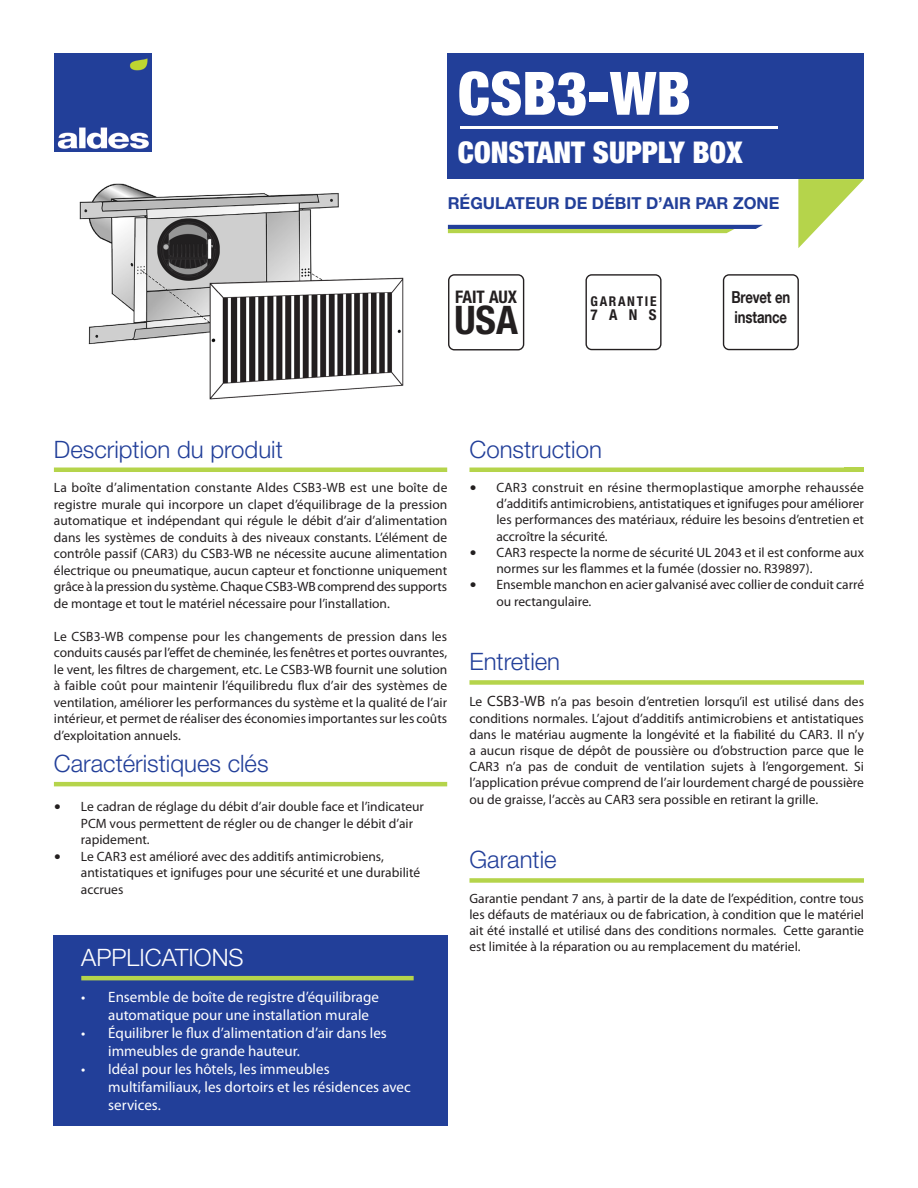
<style>
.page{position:relative;width:918px;height:1188px;background:#fff}
.page>*{position:absolute;margin:0;border:0;box-sizing:border-box;transform-origin:0 0}
.t1{font:900 condensed 59.85px "Helvetica Neue LT Std";color:#fff}
.t2{font:700 condensed 39.45px "Helvetica Neue LT Std";color:#231f20}
.t3{font:900 condensed 30px "Helvetica Neue LT Std";color:#fff}
.Body_Paragraphs{font:300 24px "Helvetica Neue LT Std";color:#223f99}
.t4{font:300 24px "Helvetica Neue LT Std";color:#fff}
.t5{font:700 condensed 17.4px "Helvetica Neue LT Std";color:#231f20}
.t6{font:700 16.5px "Helvetica Neue LT Std";color:#223f99}
.t7{font:700 16.5px "Helvetica Neue LT Com";letter-spacing:-.01em;color:#231f20;scale:.8 1}
.t8{font:15px/18px "Myriad Pro";color:#fff}
.t9{font:700 condensed 15px "Helvetica Neue LT Std";color:#231f20}
.Body_Paragraphs-2{font:13.5px/16.5px "Myriad Pro";color:#231f20;text-align:justify}
.t10{font:700 condensed 13.5px "Helvetica Neue LT Std";letter-spacing:.125em;color:#231f20}
.s1{font-family:"Verdana"}
.s2{font-size:15px}
</style>
<div class="page">
<hr style="left:54px;top:468px;width:393px;height:4px;background:#b5d44b">
<hr style="left:54px;top:782px;width:393px;height:4px;background:#b5d44b">
<img style="left:54px;top:54px;width:97px;height:97px">
<svg style="left:798px;top:179px;width:66px;height:69px"></svg>
<svg style="left:448px;top:225px;width:315px;height:8px;background:#718d7b"></svg>
<div style="left:448px;top:53px;width:416px;height:126px;background:#223f99"></div>
<hr style="left:460px;top:127px;width:317px;height:2px;background:#fff">
<svg style="left:586px;top:274px;width:76px;height:76px"></svg>
<svg style="left:723px;top:274px;width:76px;height:76px"></svg>
<div style="left:53px;top:935px;width:395px;height:190px;background:#223f99"></div>
<hr style="left:81px;top:976px;width:333px;height:4px;background:#b5d44b">
<hr style="left:469px;top:468px;width:388px;height:4px;background:#b5d44b">
<div style="left:469px;top:680px;width:395px;height:5px;background:#b5d44b"></div>
<div style="left:469px;top:878px;width:395px;height:5px;background:#b5d44b"></div>
<hr style="left:845px;top:468px;width:19px;height:4px;background:#b5d44b">
<img style="left:80px;top:183px;width:324px;height:217px">
<svg style="left:448px;top:274px;width:76px;height:76px"></svg>
<p class="t1" style="left:458px;top:57px;width:234px">CSB3-WB</p>
<p class="t3" style="left:458px;top:134px;width:286px">CONSTANT SUPPLY BOX</p>
<p class="t6" style="left:448px;top:193px;width:333px">RÉGULATEUR DE DÉBIT D’AIR PAR ZONE</p>
<p class="t5" style="left:455px;top:286px;width:64px">FAIT AUX</p>
<p class="t2" style="left:454px;top:296px;width:65px">USA</p>
<p class="t10" style="left:590px;top:293px;width:68px">GARANTIE</p>
<p class="t9" style="left:590px;top:306px;width:68px">7ANS</p>
<p class="t7" style="left:731px;top:287px;width:75px">Brevet en</p>
<p class="t7" style="left:735px;top:307px;width:67px">instance</p>
<p class="Body_Paragraphs" style="left:54px;top:435px;width:230px">Description du produit</p>
<p class="Body_Paragraphs-2" style="left:54px;top:479px;width:395px">La boîte d’alimentation constante Aldes CSB3-WB est une boîte de registre murale qui incorpore un clapet d’équilibrage de la pression automatique et indépendant qui régule le débit d’air d’alimentation dans les systèmes de conduits à des niveaux constants. L’élément de contrôle passif (CAR3) du CSB3-WB ne nécessite aucune alimentation électrique ou pneumatique, aucun capteur et fonctionne uniquement grâce à la pression du système. Chaque CSB3-WB comprend des supports de montage et tout le matériel nécessaire pour l’installation.</p>
<p class="Body_Paragraphs-2" style="left:54px;top:628px;width:395px">Le CSB3-WB compense pour les changements de pression dans les conduits causés par l’effet de cheminée, les fenêtres et portes ouvrantes, le vent, les filtres de chargement, etc. Le CSB3-WB fournit une solution à faible coût pour maintenir l’équilibredu flux d’air des systèmes de ventilation, améliorer les performances du système et la qualité de l’air intérieur, et permet de réaliser des économies importantes sur les coûts d’exploitation annuels.</p>
<p class="Body_Paragraphs" style="left:54px;top:749px;width:216px">Caractéristiques clés</p>
<p class="Body_Paragraphs-2" style="left:81px;top:798px;width:345px;text-align:left;text-indent:-27px"><span class="s1">•</span> Le cadran de réglage du débit d’air double face et l’indicateur<br>PCM vous permettent de régler ou de changer le débit d’air rapidement.</p>
<p class="Body_Paragraphs-2" style="left:81px;top:848px;width:341px;text-align:left;text-indent:-27px"><span class="s1">•</span> Le CAR3 est amélioré avec des additifs antimicrobiens, antistatiques et ignifuges pour une sécurité et une durabilité accrues</p>
<p class="t4" style="left:81px;top:943px;width:164px">APPLICATIONS</p>
<p class="t8" style="left:108px;top:988px;width:272px;text-indent:-27px">• Ensemble de boîte de registre d’équilibrage automatique pour une installation murale</p>
<p class="t8" style="left:108px;top:1024px;width:280px;text-indent:-27px">• Équilibrer le flux d’alimentation d’air dans les immeubles de grande hauteur.</p>
<p class="t8" style="left:108px;top:1060px;width:304px;text-indent:-27px">• Idéal pour les hôtels, les immeubles multifamiliaux, les dortoirs et les résidences avec services.</p>
<p class="Body_Paragraphs" style="left:469px;top:435px;width:134px">Construction</p>
<p class="Body_Paragraphs-2" style="left:496px;top:479px;width:369px;text-indent:-27px"><span class="s1">•</span> CAR3 construit en résine thermoplastique amorphe rehaussée d’additifs antimicrobiens, antistatiques et ignifuges pour améliorer les performances des matériaux, réduire les besoins d’entretien et accroître la sécurité.</p>
<p class="Body_Paragraphs-2" style="left:496px;top:544px;width:369px;text-indent:-27px"><span class="s1">•</span> CAR3 respecte la norme de sécurité UL 2043 et il est conforme aux normes sur les flammes et la fumée (dossier no. R39897).</p>
<p class="Body_Paragraphs-2" style="left:496px;top:576px;width:369px;text-indent:-27px"><span class="s1">•</span> Ensemble manchon en acier galvanisé avec collier de conduit carré ou rectangulaire.</p>
<p class="Body_Paragraphs" style="left:469px;top:647px;width:92px">Entretien</p>
<p class="Body_Paragraphs-2" style="left:469px;top:694px;width:396px">Le <span class="s2">CSB3-WB</span> n’a pas besoin d’entretien lorsqu’il est utilisé dans des conditions normales. L’ajout d’additifs antimicrobiens et antistatiques dans le matériau augmente la longévité et la fiabilité du CAR3. Il n’y a aucun risque de dépôt de poussière ou d’obstruction parce que le CAR3 n’a pas de conduit de ventilation sujets à l’engorgement. Si l’application prévue comprend de l’air lourdement chargé de poussière ou de graisse, l’accès au CAR3 sera possible en retirant la grille.</p>
<p class="Body_Paragraphs" style="left:469px;top:845px;width:89px">Garantie</p>
<p class="Body_Paragraphs-2" style="left:469px;top:890px;width:396px">Garantie pendant 7 ans, à partir de la date de l’expédition, contre tous les défauts de matériaux ou de fabrication, à condition que le matériel ait été installé et utilisé dans des conditions normales. Cette garantie est limitée à la réparation ou au remplacement du matériel.</p>
</div>
